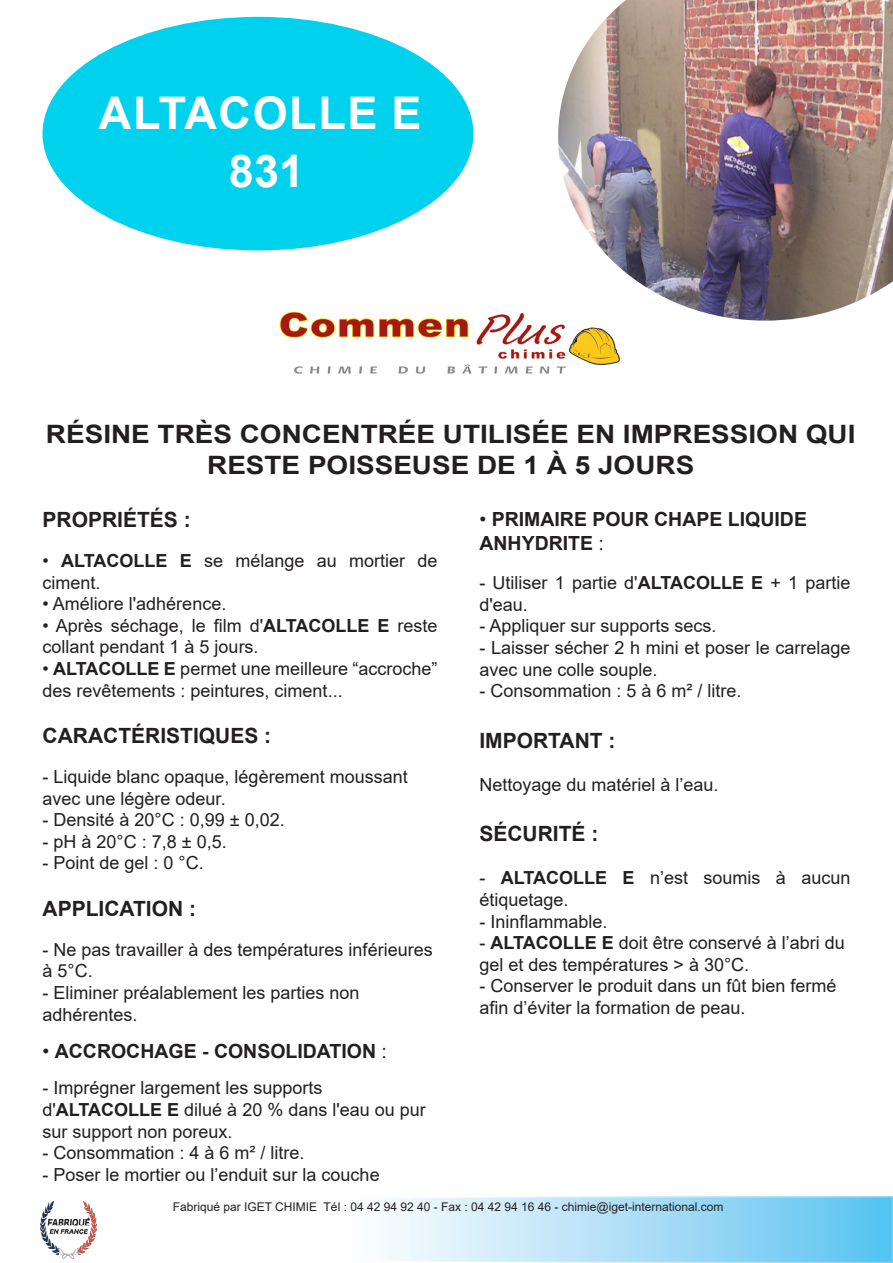
<style>
.page{position:relative;width:893px;height:1263px;background:#fff}
.page>*{position:absolute;margin:0;border:0;box-sizing:border-box;transform-origin:0 0}
.t1{font:700 45px "Arial";letter-spacing:.035em;color:#fff}
.t2{font:700 25.35px/30.5px "Arial";color:#231f20;text-align:center;scale:1.1 1}
.t3{font:700 21px "Arial";color:#231f20}
.t4{font:700 19.5px/23.4px "Arial";color:#231f20}
.t5{font:18px/21.6px "Arial";color:#231f20}
.t6{font:12px "Arial";color:#231f20}
.s1{font-weight:700}
.s2{font-weight:400}
</style>
<div class="page">
<svg style="left:40px;top:1199px;width:850px;height:61px"></svg>
<div style="left:1px;top:1196px;width:892px;height:67px;border:2px solid #fff"></div>
<div style="left:43px;top:17px;width:430px;height:233px;background:#00d2ee;border-radius:50%"></div>
<img style="left:279px;top:311px;width:341px;height:63px">
<img style="left:41px;top:1201px;width:55px;height:57px">
<img style="left:558px;top:0;width:335px;height:321px">
<p class="t1" style="left:99px;top:81px;width:324px">ALTACOLLE E</p>
<p class="t1" style="left:229px;top:139px;width:77px">831</p>
<p class="t2" style="left:46px;top:419px;width:737px">RÉSINE TRÈS CONCENTRÉE UTILISÉE EN IMPRESSION QUI<br>RESTE POISSEUSE DE 1 À 5 JOURS</p>
<p class="t3" style="left:43px;top:505px;width:150px">PROPRIÉTÉS :</p>
<p class="t5" style="left:43px;top:550px;width:397px">• <span class="s1">ALTACOLLE E</span> se mélange au mortier de ciment.</p>
<p class="t5" style="left:43px;top:593px;width:185px">• Améliore l'adhérence.</p>
<p class="t5" style="left:43px;top:614px;width:397px">• Après séchage, le film d'<span class="s1">ALTACOLLE E</span> reste collant pendant 1 à 5 jours.</p>
<p class="t5" style="left:43px;top:658px;width:397px">• <span class="s1">ALTACOLLE E</span> permet une meilleure “accroche” des revêtements : peintures, ciment...</p>
<p class="t3" style="left:43px;top:721px;width:230px">CARACTÉRISTIQUES :</p>
<p class="t5" style="left:43px;top:766px;width:367px">- Liquide blanc opaque, légèrement moussant avec une légère odeur.</p>
<p class="t5" style="left:43px;top:809px;width:244px">- Densité à 20°C : 0,99 ± 0,02.</p>
<p class="t5" style="left:43px;top:830px;width:186px">- pH à 20°C : 7,8 ± 0,5.</p>
<p class="t5" style="left:43px;top:852px;width:163px">- Point de gel : 0 °C.</p>
<p class="t3" style="left:43px;top:894px;width:155px">APPLICATION :</p>
<p class="t5" style="left:43px;top:938px;width:392px">- Ne pas travailler à des températures inférieures à 5°C.</p>
<p class="t5" style="left:43px;top:982px;width:319px">- Eliminer préalablement les parties non adhérentes.</p>
<p class="t4" style="left:43px;top:1040px;width:346px"><span class="s2">•</span> ACCROCHAGE - CONSOLIDATION <span class="s2">:</span></p>
<p class="t5" style="left:43px;top:1077px;width:385px">- Imprégner largement les supports d'<span class="s1">ALTACOLLE E</span> dilué à 20 % dans l'eau ou pur sur support non poreux.</p>
<p class="t5" style="left:43px;top:1142px;width:264px">- Consommation : 4 à 6 m² / litre.</p>
<p class="t5" style="left:43px;top:1163px;width:339px">- Poser le mortier ou l’enduit sur la couche</p>
<p class="t4" style="left:479px;top:508px;width:329px"><span class="s2">•</span> PRIMAIRE POUR CHAPE LIQUIDE<br>ANHYDRITE <span class="s2">:</span></p>
<p class="t5" style="left:479px;top:572px;width:372px">- Utiliser 1 partie d'<span class="s1">ALTACOLLE E</span> + 1 partie d'eau.</p>
<p class="t5" style="left:479px;top:615px;width:239px">- Appliquer sur supports secs.</p>
<p class="t5" style="left:479px;top:637px;width:372px">- Laisser sécher 2 h mini et poser le carrelage avec une colle souple.</p>
<p class="t5" style="left:479px;top:680px;width:264px">- Consommation : 5 à 6 m² / litre.</p>
<p class="t3" style="left:479px;top:725px;width:138px">IMPORTANT :</p>
<p class="t5" style="left:479px;top:773px;width:241px">Nettoyage du matériel à l’eau.</p>
<p class="t3" style="left:479px;top:819px;width:121px">SÉCURITÉ :</p>
<p class="t5" style="left:479px;top:867px;width:372px">- <span class="s1">ALTACOLLE E</span> n’est soumis à aucun étiquetage.</p>
<p class="t5" style="left:479px;top:910px;width:130px">- Ininflammable.</p>
<p class="t5" style="left:479px;top:932px;width:367px">- <span class="s1">ALTACOLLE E</span> doit être conservé à l’abri du gel et des températures &gt; à 30°C.</p>
<p class="t5" style="left:479px;top:975px;width:359px">- Conserver le produit dans un fût bien fermé afin d’éviter la formation de peau.</p>
<p class="t6" style="left:173px;top:1198px;width:552px">Fabriqué par IGET CHIMIE Tél : 04 42 94 92 40 - Fax : 04 42 94 16 46 - chimie@iget-international.com</p>
</div>
